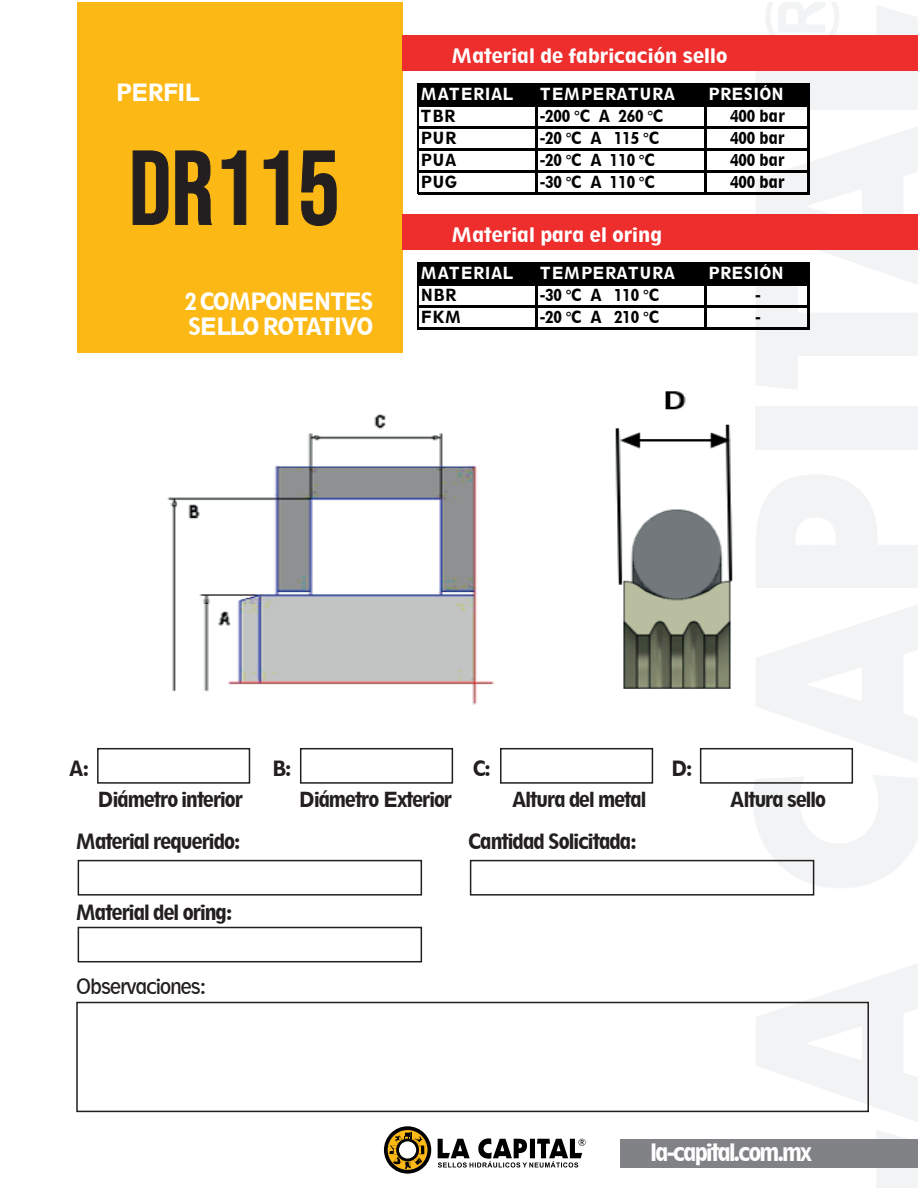
<style>
.page{position:relative;width:918px;height:1188px;background:#fff}
.page>*{position:absolute;margin:0;border:0;box-sizing:border-box;transform-origin:0 0}
.t1{font:105px "Bebas Neue";color:#231f20}
.t2{font:800 condensed 22.5px "Geometric 212 BT";letter-spacing:-.075em;color:#fff}
.t3{font:800 condensed 22.35px "Geometric 212 BT";letter-spacing:-.075em;color:#fff}
.t4{font:800 condensed 19.8px "Geometric 212 BT";letter-spacing:-.05em;color:#231f20}
.t5{font:condensed 19.8px "Geometric 212 BT";letter-spacing:-.05em;color:#231f20}
.t6{font:800 condensed 19.5px "Geometric 212 BT";letter-spacing:-.05em;color:#231f20}
.t7{font:800 condensed 18.75px "Geometric 212 BT";color:#fff;scale:1.09 1}
.t8{font:800 condensed 15.6px "Geometric 212 BT";letter-spacing:-.01em;color:#000001}
.t9{font:800 condensed 15.6px "Geometric 212 BT";letter-spacing:-.01em;color:#fff}
</style>
<div class="page">
<img style="left:167px;top:391px;width:645px;height:314px">
<div style="left:77px;top:2px;width:325px;height:351px;background:#fcb814"></div>
<svg style="left:384px;top:1126px;width:47px;height:48px"></svg>
<svg style="left:438px;top:1138px;width:148px;height:30px"></svg>
<svg style="left:753px;top:604px;width:164px;height:584px"></svg>
<img style="left:756px;top:639px;width:56px;height:87px">
<svg style="left:812px;top:475px;width:105px;height:113px"></svg>
<img style="left:756px;top:474px;width:56px;height:114px">
<div style="left:812px;top:406px;width:106px;height:43px;background:#f2f3f4"></div>
<div style="left:756px;top:406px;width:56px;height:43px;background:#f2f3f4"></div>
<svg style="left:756px;top:6px;width:162px;height:258px;fill:#f2f3f4"></svg>
<svg style="left:765px;top:2px;width:74px;height:33px"></svg>
<div style="left:621px;top:1139px;width:297px;height:29px;background:#808285"></div>
<svg style="left:133px;top:151px;width:35px;height:74px"></svg>
<svg style="left:175px;top:151px;width:37px;height:74px"></svg>
<svg style="left:222px;top:151px;width:24px;height:74px"></svg>
<svg style="left:264px;top:151px;width:24px;height:74px"></svg>
<svg style="left:301px;top:151px;width:36px;height:75px"></svg>
<div style="left:402px;top:35px;width:516px;height:36px;background:#ee2d2d"></div>
<div style="left:402px;top:214px;width:516px;height:35px;background:#ee2d2d"></div>
<div style="left:97px;top:748px;width:153px;height:36px;border:2px solid #231f20"></div>
<div style="left:78px;top:860px;width:344px;height:36px;border:2px solid #231f20"></div>
<div style="left:300px;top:748px;width:153px;height:36px;border:2px solid #231f20"></div>
<div style="left:500px;top:748px;width:153px;height:36px;border:2px solid #231f20"></div>
<div style="left:700px;top:748px;width:153px;height:36px;border:2px solid #231f20"></div>
<div style="left:76px;top:1002px;width:793px;height:110px;border:2px solid #231f20"></div>
<div style="left:470px;top:860px;width:344px;height:36px;border:2px solid #231f20"></div>
<div style="left:78px;top:927px;width:344px;height:35px;border:2px solid #231f20"></div>
<div style="left:419px;top:85px;width:391px;height:21px;background:#000001"></div>
<hr style="left:419px;top:83px;width:391px;height:2px;background:#000001">
<hr style="left:419px;top:126px;width:391px;height:2px;background:#000001">
<hr style="left:419px;top:148px;width:391px;height:2px;background:#000001">
<hr style="left:419px;top:170px;width:391px;height:2px;background:#000001">
<hr style="left:418px;top:83px;width:1px;height:111px;background:#000001">
<hr style="left:536px;top:85px;width:2px;height:109px;background:#000001">
<hr style="left:704px;top:85px;width:2px;height:109px;background:#000001">
<hr style="left:419px;top:192px;width:391px;height:2px;background:#000001">
<hr style="left:808px;top:85px;width:2px;height:109px;background:#000001">
<div style="left:419px;top:264px;width:391px;height:22px;background:#000001"></div>
<svg style="left:756px;top:264px;width:161px;height:101px"></svg>
<hr style="left:419px;top:263px;width:391px;height:1px;background:#000001">
<hr style="left:419px;top:284px;width:391px;height:2px;background:#000001">
<hr style="left:419px;top:306px;width:391px;height:2px;background:#000001">
<hr style="left:418px;top:263px;width:1px;height:67px;background:#000001">
<hr style="left:536px;top:264px;width:2px;height:66px;background:#000001">
<hr style="left:704px;top:264px;width:2px;height:66px;background:#000001">
<hr style="left:419px;top:328px;width:391px;height:2px;background:#000001">
<hr style="left:808px;top:264px;width:2px;height:66px;background:#000001">
<h3 class="t3" style="left:115px;top:79px;width:85px">PERFIL</h3>
<h1 class="t1" style="left:129px;top:129px;width:212px">dR115</h1>
<h3 class="t3" style="left:185px;top:287px;width:190px">2 COMPONENTES</h3>
<h3 class="t3" style="left:188px;top:313px;width:187px">SELLO ROTATIVO</h3>
<p class="t7" style="left:451px;top:44px;width:255px">Material de fabricación sello</p>
<p class="t9" style="left:421px;top:84px;width:94px">MATERIAL</p>
<p class="t9" style="left:540px;top:84px;width:137px">TEMPERATURA</p>
<p class="t9" style="left:708px;top:84px;width:77px">PRESIÓN</p>
<p class="t8" style="left:421px;top:106px;width:37px">TBR</p>
<p class="t8" style="left:540px;top:106px;width:125px">-200 °C A 260 °C</p>
<p class="t8" style="left:730px;top:106px;width:56px">400 bar</p>
<p class="t8" style="left:421px;top:128px;width:38px">PUR</p>
<p class="t8" style="left:540px;top:128px;width:121px">-20 °C A 115 °C</p>
<p class="t8" style="left:730px;top:128px;width:56px">400 bar</p>
<p class="t8" style="left:421px;top:150px;width:38px">PUA</p>
<p class="t8" style="left:540px;top:150px;width:117px">-20 °C A 110 °C</p>
<p class="t8" style="left:730px;top:150px;width:56px">400 bar</p>
<p class="t8" style="left:421px;top:172px;width:38px">PUG</p>
<p class="t8" style="left:540px;top:172px;width:117px">-30 °C A 110 °C</p>
<p class="t8" style="left:730px;top:172px;width:56px">400 bar</p>
<p class="t7" style="left:451px;top:223px;width:195px">Material para el oring</p>
<p class="t9" style="left:421px;top:264px;width:94px">MATERIAL</p>
<p class="t9" style="left:540px;top:264px;width:137px">TEMPERATURA</p>
<p class="t9" style="left:708px;top:264px;width:77px">PRESIÓN</p>
<p class="t8" style="left:421px;top:286px;width:38px">NBR</p>
<p class="t8" style="left:540px;top:286px;width:121px">-30 °C A 110 °C</p>
<p class="t8" style="left:755px;top:286px;width:7px">-</p>
<p class="t8" style="left:421px;top:308px;width:42px">FKM</p>
<p class="t8" style="left:540px;top:308px;width:121px">-20 °C A 210 °C</p>
<p class="t8" style="left:755px;top:308px;width:7px">-</p>
<p class="t4" style="left:69px;top:756px;width:22px">A:</p>
<p class="t6" style="left:97px;top:787px;width:147px">Diámetro interior</p>
<p class="t4" style="left:272px;top:756px;width:21px">B:</p>
<p class="t4" style="left:473px;top:756px;width:19px">C:</p>
<p class="t4" style="left:671px;top:756px;width:23px">D:</p>
<p class="t6" style="left:298px;top:787px;width:155px">Diámetro Exterior</p>
<p class="t6" style="left:512px;top:787px;width:136px">Altura del metal</p>
<p class="t6" style="left:730px;top:787px;width:98px">Altura sello</p>
<p class="t4" style="left:75px;top:829px;width:166px">Material requerido:</p>
<p class="t4" style="left:75px;top:900px;width:158px">Material del oring:</p>
<p class="t5" style="left:76px;top:974px;width:131px">Observaciones:</p>
<p class="t4" style="left:468px;top:829px;width:170px">Cantidad Solicitada:</p>
<h2 class="t2" style="left:651px;top:1139px;width:163px">la-capital.com.mx</h2>
</div>
